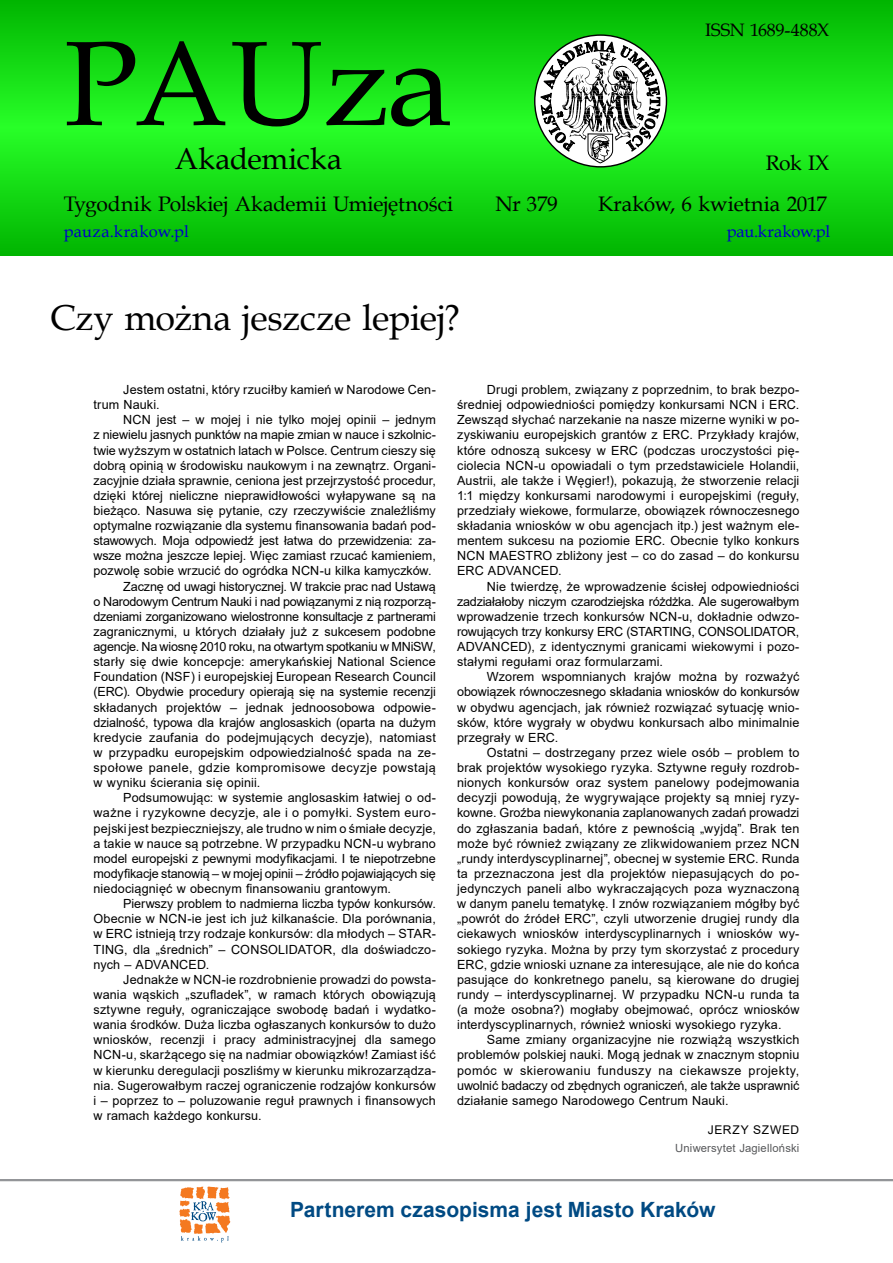
<style>
.page{position:relative;width:893px;height:1263px;background:#fff}
.page>*{position:absolute;margin:0;border:0;box-sizing:border-box;transform-origin:0 0}
.t1{font:120px "Book Antiqua";letter-spacing:-.01em;color:#000}
.t2{font:36px "Book Antiqua";letter-spacing:-.01em;color:#000}
.t3{font:30px "Book Antiqua";color:#000}
.t4{font:21px/41.4px "Book Antiqua";letter-spacing:-.005em;color:#000;text-align:right}
.t5{font:700 21px "Arial";color:#004a83}
.t6{font:18px "Book Antiqua";letter-spacing:-.005em;color:#000}
.t7{font:16.5px "Book Antiqua";letter-spacing:.005em;color:#0000c8}
.t8{font:12.6px/15.1px "Arial";letter-spacing:.005em;color:#000;text-align:justify}
.t9{font:12.6px "Arial";letter-spacing:-.015em;color:#000}
.t10{font:12.6px "Arial";letter-spacing:-.02em;color:#000}
.t11{font:12.6px "Arial";letter-spacing:.03em;color:#000}
.t12{font:12.6px "Arial";letter-spacing:.035em;color:#000}
.t13{font:12px "Arial";letter-spacing:.055em;color:#000}
.t14{font:11.25px "Arial";letter-spacing:.015em;color:#58595b}
</style>
<div class="page">
<hr style="left:0;top:1179px;width:893px;height:2px;background:#939598">
<svg style="left:179px;top:1186px;width:51px;height:56px"></svg>
<svg style="left:0;top:0;width:893px;height:255px;background:#13d813"></svg>
<svg style="left:535px;top:35px;width:131px;height:132px"></svg>
<svg style="left:540px;top:32px;width:120px;height:131px"></svg>
<h1 class="t1" style="left:64px;top:1px;width:390px">PAUza</h1>
<h3 class="t3" style="left:175px;top:138px;width:169px">Akademicka</h3>
<h3 class="t4" style="left:64px;top:183px;width:391px">Tygodnik Polskiej Akademii Umiejętności</h3>
<h3 class="t4" style="left:496px;top:183px;width:64px">Nr 379</h3>
<h3 class="t6" style="left:705px;top:18px;width:126px">ISSN 1689-488X</h3>
<h3 class="t4" style="left:598px;top:141px;width:233px">Rok IX<br>Kraków, 6 kwietnia 2017</h3>
<h3 class="t7" style="left:64px;top:220px;width:127px">pauza.krakow.pl</h3>
<h3 class="t7" style="left:727px;top:219px;width:105px">pau.krakow.pl</h3>
<h2 class="t2" style="left:50px;top:293px;width:411px">Czy można jeszcze lepiej?</h2>
<p class="t8" style="left:94px;top:382px;width:344px;text-indent:30px">Jestem ostatni, który rzuciłby kamień w Narodowe Cen&shy;trum Nauki.</p>
<p class="t8" style="left:123px;top:412px;width:314px">NCN jest – w mojej i nie tylko mojej opinii – jednym</p>
<p class="t8" style="left:94px;top:427px;width:344px">z niewielu jasnych punktów na mapie zmian w nauce i szkolnic-</p>
<p class="t8" style="left:94px;top:442px;width:344px">twie wyższym w ostatnich latach w Polsce. Centrum cieszy się</p>
<p class="t8" style="left:94px;top:457px;width:344px">dobrą opinią w środowisku naukowym i na zewnątrz. Organi-</p>
<p class="t8" style="left:94px;top:473px;width:344px">zacyjnie działa sprawnie, ceniona jest przejrzystość procedur,</p>
<p class="t8" style="left:94px;top:488px;width:344px">dzięki której nieliczne nieprawidłowości wyłapywane są na</p>
<p class="t8" style="left:94px;top:503px;width:344px">bieżąco. Nasuwa się pytanie, czy rzeczywiście znaleźliśmy</p>
<p class="t8" style="left:94px;top:518px;width:344px">optymalne rozwiązanie dla systemu finansowania badań pod-</p>
<p class="t9" style="left:94px;top:532px;width:344px">stawowych. Moja odpowiedź jest łatwa do przewidzenia: za-</p>
<p class="t8" style="left:94px;top:548px;width:344px">wsze można jeszcze lepiej. Więc zamiast rzucać kamieniem,</p>
<p class="t8" style="left:94px;top:563px;width:340px">pozwolę sobie wrzucić do ogródka NCN-u kilka kamyczków.</p>
<p class="t9" style="left:123px;top:577px;width:314px">Zacznę od uwagi historycznej. W trakcie prac nad Ustawą</p>
<p class="t9" style="left:94px;top:593px;width:344px">o Narodowym Centrum Nauki i nad powiązanymi z nią rozporzą-</p>
<p class="t10" style="left:94px;top:608px;width:344px">dzeniami zorganizowano wielostronne konsultacje z partnerami</p>
<p class="t8" style="left:94px;top:624px;width:344px">zagranicznymi, u których działały już z sukcesem podobne</p>
<p class="t10" style="left:94px;top:638px;width:344px">agencje. Na wiosnę 2010 roku, na otwartym spotkaniu w MNiSW,</p>
<p class="t8" style="left:94px;top:654px;width:344px">starły się dwie koncepcje: amerykańskiej National Science</p>
<p class="t8" style="left:94px;top:669px;width:344px">Foundation (NSF) i europejskiej European Research Council</p>
<p class="t8" style="left:94px;top:684px;width:344px">(ERC). Obydwie procedury opierają się na systemie recenzji</p>
<p class="t8" style="left:94px;top:699px;width:344px">składanych projektów – jednak jednoosobowa odpowie-</p>
<p class="t8" style="left:94px;top:715px;width:344px">dzialność, typowa dla krajów anglosaskich (oparta na dużym</p>
<p class="t8" style="left:94px;top:730px;width:344px">kredycie zaufania do podejmujących decyzje), natomiast</p>
<p class="t8" style="left:94px;top:745px;width:344px">w przypadku europejskim odpowiedzialność spada na ze-</p>
<p class="t12" style="left:94px;top:759px;width:344px">społowe panele, gdzie kompromisowe decyzje powstają</p>
<p class="t8" style="left:94px;top:775px;width:168px">w wyniku ścierania się opinii.</p>
<p class="t8" style="left:123px;top:790px;width:314px">Podsumowując: w systemie anglosaskim łatwiej o od-</p>
<p class="t11" style="left:94px;top:804px;width:344px">ważne i ryzykowne decyzje, ale i o pomyłki. System euro-</p>
<p class="t8" style="left:94px;top:820px;width:344px">pejski jest bezpieczniejszy, ale trudno w nim o śmiałe decyzje,</p>
<p class="t8" style="left:94px;top:835px;width:344px">a takie w nauce są potrzebne. W przypadku NCN-u wybrano</p>
<p class="t8" style="left:94px;top:851px;width:344px">model europejski z pewnymi modyfikacjami. I te niepotrzebne</p>
<p class="t9" style="left:94px;top:865px;width:344px">modyfikacje stanowią – w mojej opinii – źródło pojawiających się</p>
<p class="t8" style="left:94px;top:881px;width:299px">niedociągnięć w obecnym finansowaniu grantowym.</p>
<p class="t8" style="left:123px;top:896px;width:314px">Pierwszy problem to nadmierna liczba typów konkursów.</p>
<p class="t8" style="left:94px;top:911px;width:344px">Obecnie w NCN-ie jest ich już kilkanaście. Dla porównania,</p>
<p class="t8" style="left:94px;top:926px;width:344px">w ERC istnieją trzy rodzaje konkursów: dla młodych – STAR-</p>
<p class="t8" style="left:94px;top:941px;width:344px">TING, dla „średnich” – CONSOLIDATOR, dla doświadczo-</p>
<p class="t8" style="left:94px;top:956px;width:117px">nych – ADVANCED.</p>
<p class="t8" style="left:123px;top:972px;width:314px">Jednakże w NCN-ie rozdrobnienie prowadzi do powsta-</p>
<p class="t8" style="left:94px;top:987px;width:344px">wania wąskich „szufladek”, w ramach których obowiązują</p>
<p class="t8" style="left:94px;top:1002px;width:344px">sztywne reguły, ograniczające swobodę badań i wydatko-</p>
<p class="t8" style="left:94px;top:1017px;width:344px">wania środków. Duża liczba ogłaszanych konkursów to dużo</p>
<p class="t8" style="left:94px;top:1032px;width:344px">wniosków, recenzji i pracy administracyjnej dla samego</p>
<p class="t8" style="left:94px;top:1047px;width:344px">NCN-u, skarżącego się na nadmiar obowiązków! Zamiast iść</p>
<p class="t8" style="left:94px;top:1062px;width:344px">w kierunku deregulacji poszliśmy w kierunku mikrozarządza-</p>
<p class="t8" style="left:94px;top:1077px;width:344px">nia. Sugerowałbym raczej ograniczenie rodzajów konkursów</p>
<p class="t8" style="left:94px;top:1093px;width:344px">i – poprzez to – poluzowanie reguł prawnych i finansowych</p>
<p class="t8" style="left:94px;top:1108px;width:170px">w ramach każdego konkursu.</p>
<p class="t8" style="left:457px;top:382px;width:344px;text-indent:30px">Drugi problem, związany z poprzednim, to brak bezpo&shy;średniej odpowiedniości pomiędzy konkursami NCN i ERC.<br>Zewsząd słychać narzekanie na nasze mizerne wyniki w po&shy;zyskiwaniu europejskich grantów z ERC. Przykłady krajów, które odnoszą sukcesy w ERC (podczas uroczystości pię&shy;ciolecia NCN-u opowiadali o tym przedstawiciele Holandii, Austrii, ale także i Węgier!), pokazują, że stworzenie relacji 1:1 między konkursami narodowymi i europejskimi (reguły, przedziały wiekowe, formularze, obowiązek równoczesnego składania wniosków w obu agencjach itp.) jest ważnym ele&shy;mentem sukcesu na poziomie ERC. Obecnie tylko konkurs NCN MAESTRO zbliżony jest – co do zasad – do konkursu ERC ADVANCED.</p>
<p class="t8" style="left:457px;top:578px;width:344px;text-indent:30px">Nie twierdzę, że wprowadzenie ścisłej odpowiedniości zadziałałoby niczym czarodziejska różdżka. Ale sugerowałbym wprowadzenie trzech konkursów NCN-u, dokładnie odwzo&shy;rowujących trzy konkursy ERC (STARTING, CONSOLIDATOR, ADVANCED), z identycznymi granicami wiekowymi i pozo&shy;stałymi regułami oraz formularzami.</p>
<p class="t8" style="left:457px;top:669px;width:344px;text-indent:30px">Wzorem wspomnianych krajów można by rozważyć obowiązek równoczesnego składania wniosków do konkursów w obydwu agencjach, jak również rozwiązać sytuację wnio&shy;sków, które wygrały w obydwu konkursach albo minimalnie przegrały w ERC.</p>
<p class="t8" style="left:457px;top:745px;width:344px;text-indent:30px">Ostatni – dostrzegany przez wiele osób – problem to brak projektów wysokiego ryzyka. Sztywne reguły rozdrob&shy;nionych konkursów oraz system panelowy podejmowania decyzji powodują, że wygrywające projekty są mniej ryzy&shy;kowne. Groźba niewykonania zaplanowanych zadań prowadzi do zgłaszania badań, które z pewnością „wyjdą”. Brak ten może być również związany ze zlikwidowaniem przez NCN „rundy interdyscyplinarnej”, obecnej w systemie ERC. Runda ta przeznaczona jest dla projektów niepasujących do po&shy;jedynczych paneli albo wykraczających poza wyznaczoną w danym panelu tematykę. I znów rozwiązaniem mógłby być „powrót do źródeł ERC”, czyli utworzenie drugiej rundy dla ciekawych wniosków interdyscyplinarnych i wniosków wy&shy;sokiego ryzyka. Można by przy tym skorzystać z procedury ERC, gdzie wnioski uznane za interesujące, ale nie do końca pasujące do konkretnego panelu, są kierowane do drugiej rundy – interdyscyplinarnej. W przypadku NCN-u runda ta (a może osobna?) mogłaby obejmować, oprócz wniosków interdyscyplinarnych, również wnioski wysokiego ryzyka.</p>
<p class="t8" style="left:457px;top:1032px;width:344px;text-indent:30px">Same zmiany organizacyjne nie rozwiążą wszystkich problemów polskiej nauki. Mogą jednak w znacznym stopniu pomóc w skierowaniu funduszy na ciekawsze projekty, uwolnić badaczy od zbędnych ograniczeń, ale także usprawnić działanie samego Narodowego Centrum Nauki.</p>
<p class="t13" style="left:708px;top:1122px;width:93px">JERZY SZWED</p>
<p class="t14" style="left:675px;top:1140px;width:126px">Uniwersytet Jagielloński</p>
<h3 class="t5" style="left:290px;top:1194px;width:427px">Partnerem czasopisma jest Miasto Kraków</h3>
</div>
